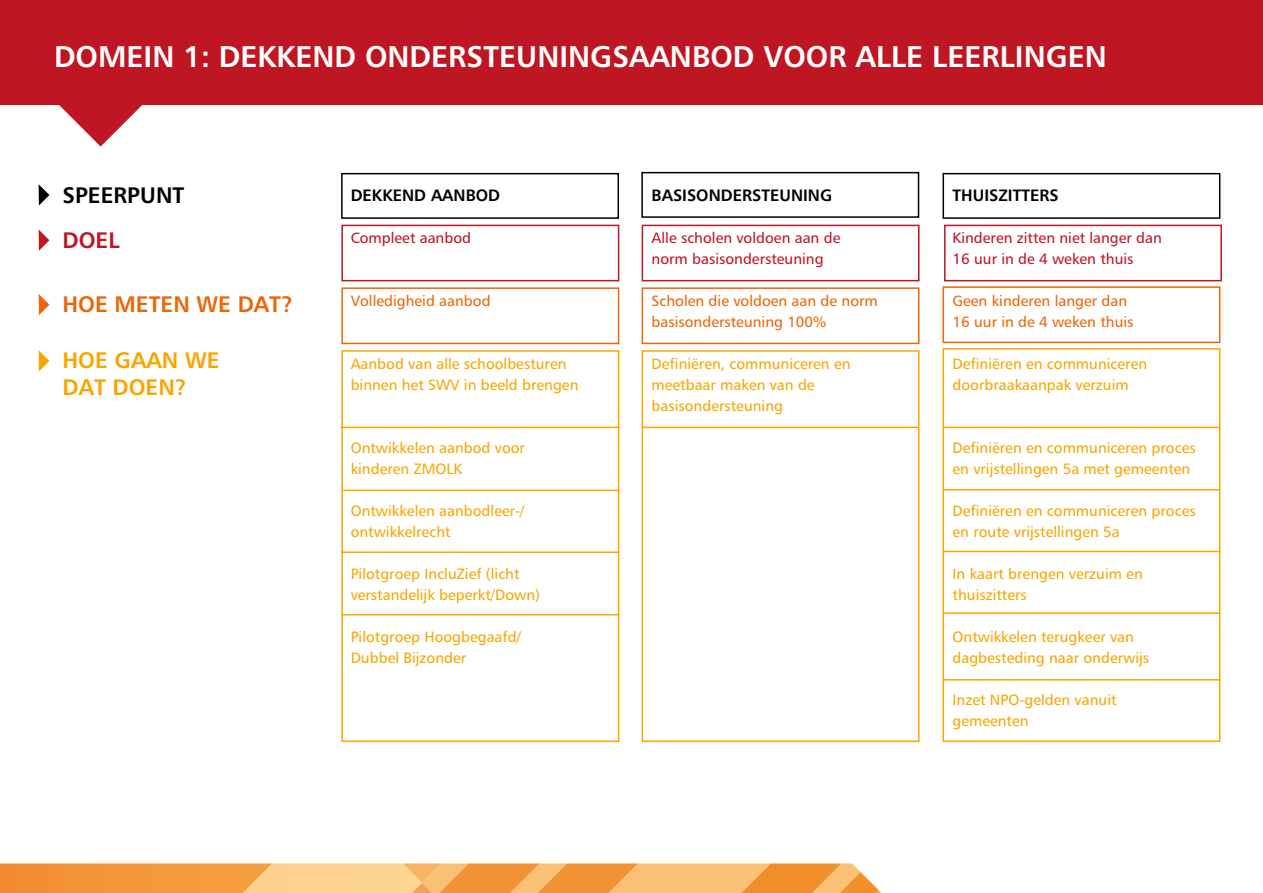
<style>
.page{position:relative;width:1263px;height:893px;background:#fff}
.page>*{position:absolute;margin:0;border:0;box-sizing:border-box;transform-origin:0 0}
.t1{font:30px "Humanist B";color:#fff}
.t2{font:22.5px/27px "Humanist B";color:#f7a600}
.t3{font:22.5px "Humanist B";color:#ec6608}
.t4{font:22.5px "Humanist B";color:#000}
.t5{font:22.5px "Humanist B";color:#be1622}
.t6{font:16.5px "Humanist B";color:#000}
.t7{font:15px/21px "Humanist R";color:#f7a600}
.t8{font:15px/21px "Humanist R";color:#ec6608}
.t9{font:15px/21px "Humanist R";color:#be1622}
</style>
<div class="page">
<div style="left:0;top:0;width:1263px;height:105px;background:#be1622"></div>
<svg style="left:59px;top:105px;width:83px;height:42px"></svg>
<svg style="left:0;top:863px;width:881px;height:30px;background:#f7ad5b"></svg>
<div style="left:341px;top:173px;width:278px;height:46px;border:2px solid #000"></div>
<div style="left:641px;top:172px;width:278px;height:46px;border:2px solid #000"></div>
<div style="left:942px;top:173px;width:278px;height:46px;border:2px solid #000"></div>
<div style="left:341px;top:225px;width:278px;height:56px;border:2px solid #be1622"></div>
<div style="left:341px;top:287px;width:278px;height:57px;border:2px solid #ec6608"></div>
<div style="left:341px;top:350px;width:278px;height:392px;border:2px solid #f7a600"></div>
<div style="left:642px;top:350px;width:277px;height:392px;border:2px solid #f7a600"></div>
<div style="left:942px;top:348px;width:278px;height:394px;border:2px solid #f7a600"></div>
<div style="left:642px;top:287px;width:277px;height:57px;border:2px solid #ec6608"></div>
<div style="left:942px;top:286px;width:278px;height:57px;border:2px solid #ec6608"></div>
<div style="left:642px;top:225px;width:277px;height:56px;border:2px solid #be1622"></div>
<div style="left:944px;top:225px;width:278px;height:56px;border:2px solid #be1622"></div>
<hr style="left:341px;top:427px;width:278px;height:1px;background:#f7a600">
<hr style="left:944px;top:427px;width:276px;height:1px;background:#f7a600">
<hr style="left:944px;top:489px;width:276px;height:1px;background:#f7a600">
<hr style="left:343px;top:490px;width:276px;height:1px;background:#f7a600">
<hr style="left:341px;top:551px;width:278px;height:2px;background:#f7a600">
<hr style="left:944px;top:551px;width:276px;height:1px;background:#f7a600">
<hr style="left:944px;top:612px;width:276px;height:2px;background:#f7a600">
<hr style="left:944px;top:679px;width:276px;height:2px;background:#f7a600">
<hr style="left:341px;top:614px;width:278px;height:1px;background:#f7a600">
<svg style="left:39px;top:184px;width:10px;height:21px"></svg>
<svg style="left:39px;top:230px;width:10px;height:21px"></svg>
<svg style="left:39px;top:294px;width:10px;height:21px"></svg>
<svg style="left:39px;top:350px;width:10px;height:21px"></svg>
<hr style="left:642px;top:427px;width:276px;height:1px;background:#f7a600">
<h1 class="t1" style="left:54px;top:37px;width:1054px">DOMEIN 1: DEKKEND ONDERSTEUNINGSAANBOD VOOR ALLE LEERLINGEN</h1>
<h2 class="t4" style="left:63px;top:181px;width:123px">SPEERPUNT</h2>
<p class="t6" style="left:351px;top:185px;width:151px">DEKKEND AANBOD</p>
<p class="t9" style="left:351px;top:227px;width:122px">Compleet aanbod</p>
<h2 class="t5" style="left:63px;top:226px;width:59px">DOEL</h2>
<h2 class="t3" style="left:63px;top:290px;width:232px">HOE METEN WE DAT?</h2>
<h2 class="t2" style="left:63px;top:346px;width:159px">HOE GAAN WE<br>DAT DOEN?</h2>
<p class="t8" style="left:351px;top:290px;width:141px">Volledigheid aanbod</p>
<p class="t7" style="left:351px;top:353px;width:229px">Aanbod van alle schoolbesturen binnen het SWV in beeld brengen</p>
<p class="t7" style="left:351px;top:437px;width:176px">Ontwikkelen aanbod voor kinderen ZMOLK</p>
<p class="t7" style="left:351px;top:500px;width:175px">Ontwikkelen aanbodleer-/ ontwikkelrecht</p>
<p class="t7" style="left:351px;top:563px;width:191px">Pilotgroep IncluZief (licht verstandelijk beperkt/Down)</p>
<p class="t7" style="left:351px;top:626px;width:172px">Pilotgroep Hoogbegaafd/<br>Dubbel Bijzonder</p>
<p class="t6" style="left:652px;top:185px;width:182px">BASISONDERSTEUNING</p>
<p class="t9" style="left:652px;top:227px;width:190px">Alle scholen voldoen aan de norm basisondersteuning</p>
<p class="t8" style="left:652px;top:290px;width:228px">Scholen die voldoen aan de norm basisondersteuning 100%</p>
<p class="t7" style="left:652px;top:353px;width:200px">Definiëren, communiceren en meetbaar maken van de basisondersteuning</p>
<p class="t6" style="left:952px;top:185px;width:108px">THUISZITTERS</p>
<p class="t9" style="left:952px;top:227px;width:211px">Kinderen zitten niet langer dan<br>16 uur in de 4 weken thuis</p>
<p class="t8" style="left:952px;top:290px;width:182px">Geen kinderen langer dan<br>16 uur in de 4 weken thuis</p>
<p class="t7" style="left:952px;top:353px;width:196px">Definiëren en communiceren doorbraakaanpak verzuim</p>
<p class="t7" style="left:952px;top:437px;width:245px">Definiëren en communiceren proces en vrijstellingen 5a met gemeenten</p>
<p class="t7" style="left:952px;top:500px;width:245px">Definiëren en communiceren proces en route vrijstellingen 5a</p>
<p class="t7" style="left:952px;top:563px;width:192px">In kaart brengen verzuim en thuiszitters</p>
<p class="t7" style="left:952px;top:626px;width:198px">Ontwikkelen terugkeer van dagbesteding naar onderwijs</p>
<p class="t7" style="left:952px;top:689px;width:165px">Inzet NPO-gelden vanuit gemeenten</p>
</div>
